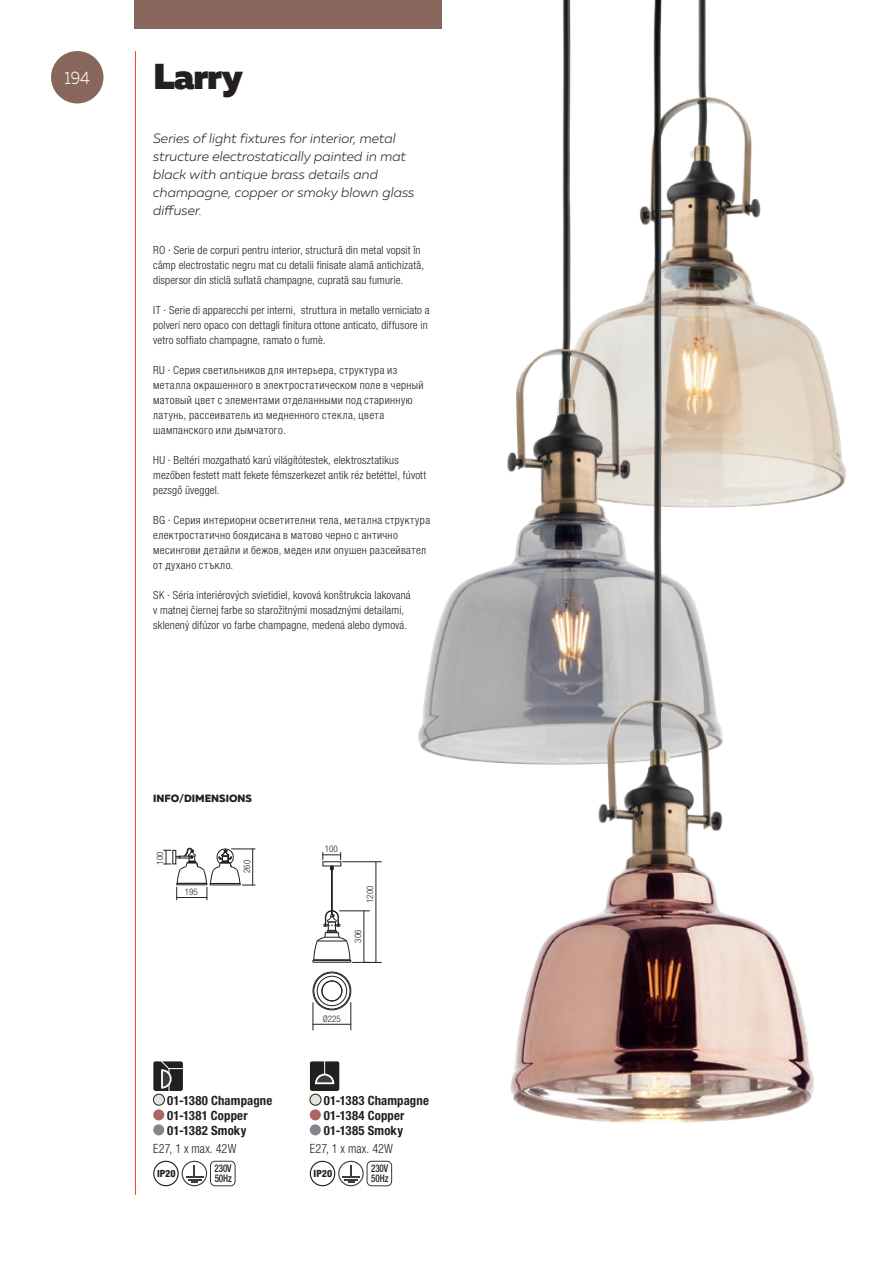
<style>
.page{position:relative;width:893px;height:1263px;background:#fff}
.page>*{position:absolute;margin:0;border:0;box-sizing:border-box;transform-origin:0 0}
.t1{font:900 36px "Muller";letter-spacing:-.03em;color:#231f20}
.t2{font:300 18px "Muller";color:#fff;scale:.85 1}
.t3{font:italic 300 13.5px/18px "Muller";color:#231f20}
.t4{font:700 condensed 12.75px/15px "Helvetica Neue LTW1 G";letter-spacing:.015em;color:#231f20}
.t5{font:300 condensed 12.75px "Helvetica Neue LTW1 G";letter-spacing:.015em;color:#231f20;scale:.95 1}
.t6{font:300 condensed 11.25px/15px "Helvetica Neue LTW1 G";letter-spacing:.02em;color:#231f20}
.t7{font:500 condensed 10.65px/9.4px "Helvetica Neue LTW1 G";letter-spacing:-.01em;color:#231f20;scale:.85 1}
.t8{font:800 10.5px "Muller";color:#231f20}
.t9{font:800 condensed 9.9px "Helvetica Neue LTW1 G";color:#231f20}
.t10{font:300 condensed 9px "Helvetica Neue LT Pro";color:#231f20}
</style>
<div class="page">
<svg style="left:164px;top:847px;width:91px;height:53px"></svg>
<div style="left:323px;top:861px;width:18px;height:5px;border:1px solid #231f20"></div>
<hr style="left:332px;top:870px;width:1px;height:41px;background:#231f20">
<hr style="left:331px;top:870px;width:1px;height:41px;background:#231f20">
<svg style="left:330px;top:866px;width:4px;height:4px"></svg>
<div style="left:322px;top:980px;width:20px;height:21px;border:1px solid #231f20;border-radius:50%"></div>
<div style="left:317px;top:976px;width:30px;height:30px;border:1px solid #231f20;border-radius:50%"></div>
<div style="left:314px;top:973px;width:36px;height:36px;border:1px solid #231f20;border-radius:50%"></div>
<div style="left:313px;top:972px;width:38px;height:38px;border:1px solid #231f20;border-radius:50%"></div>
<div style="left:322px;top:981px;width:20px;height:20px;border:1px solid #231f20;border-radius:50%"></div>
<svg style="left:351px;top:1003px;width:1px;height:27px"></svg>
<svg style="left:313px;top:1003px;width:1px;height:27px"></svg>
<hr style="left:313px;top:1024px;width:38px;height:1px;background:#231f20">
<svg style="left:323px;top:852px;width:18px;height:8px"></svg>
<hr style="left:343px;top:861px;width:39px;height:1px;background:#231f20">
<svg style="left:312px;top:910px;width:70px;height:53px"></svg>
<hr style="left:376px;top:862px;width:1px;height:100px;background:#231f20">
<svg style="left:310px;top:1061px;width:30px;height:30px"></svg>
<div style="left:310px;top:1094px;width:11px;height:11px;background:#e7e3db;border-radius:50%"></div>
<div style="left:310px;top:1094px;width:11px;height:11px;border:1px solid #231f20;border-radius:50%"></div>
<div style="left:310px;top:1109px;width:11px;height:11px;background:#ad6662;border-radius:50%"></div>
<div style="left:310px;top:1124px;width:11px;height:11px;background:#85858d;border-radius:50%"></div>
<svg style="left:310px;top:1161px;width:82px;height:25px"></svg>
<svg style="left:153px;top:1061px;width:30px;height:30px"></svg>
<div style="left:153px;top:1094px;width:11px;height:11px;background:#e7e3db;border-radius:50%"></div>
<div style="left:153px;top:1094px;width:12px;height:11px;border:1px solid #231f20;border-radius:50%"></div>
<div style="left:153px;top:1109px;width:11px;height:11px;background:#ad6662;border-radius:50%"></div>
<div style="left:153px;top:1124px;width:11px;height:11px;background:#85858d;border-radius:50%"></div>
<svg style="left:153px;top:1161px;width:83px;height:25px"></svg>
<img style="left:825px;top:362px;width:21px;height:133px">
<img style="left:400px;top:28px;width:85px;height:734px">
<img style="left:485px;top:0;width:340px;height:1123px">
<hr style="left:135px;top:51px;width:1px;height:1144px;background:#ef3e22">
<div style="left:51px;top:51px;width:52px;height:52px;background:#88665b;border-radius:50%"></div>
<div style="left:134px;top:0;width:308px;height:28px;background:#88665b"></div>
<h2 class="t2" style="left:64px;top:67px;width:32px">194</h2>
<h1 class="t1" style="left:153px;top:53px;width:91px">Larry</h1>
<p class="t3" style="left:153px;top:129px;width:263px">Series of light fixtures for interior, metal structure electrostatically painted in mat black with antique brass details and champagne, copper or smoky blown glass diffuser.</p>
<p class="t6" style="left:153px;top:242px;width:273px">RO · Serie de corpuri pentru interior, structură din metal vopsit în câmp electrostatic negru mat cu detalii finisate alamă antichizată, dispersor din sticlă suflată champagne, cuprată sau fumurie.</p>
<p class="t6" style="left:153px;top:302px;width:278px">IT · Serie di apparecchi per interni, struttura in metallo verniciato a polveri nero opaco con dettagli finitura ottone anticato, diffusore in vetro soffiato champagne, ramato o fumè.</p>
<p class="t6" style="left:153px;top:362px;width:272px">RU · Серия светильников для интерьера, структура из металла окрашенного в электростатическом поле в черный матовый цвет с элементами отделанными под старинную латунь, рассеиватель из медненного стекла, цвета шампанского или дымчатого.</p>
<p class="t6" style="left:153px;top:452px;width:274px">HU · Beltéri mozgatható karú világítótestek, elektrosztatikus mezőben festett matt fekete fémszerkezet antik réz betéttel, fúvott pezsgő üveggel.</p>
<p class="t6" style="left:153px;top:512px;width:278px">BG · Серия интериорни осветителни тела, метална структура електростатично боядисана в матово черно с антично месингови детайли и бежов, меден или опушен разсейвател от духано стъкло.</p>
<p class="t6" style="left:153px;top:587px;width:259px">SK · Séria interiérových svietidiel, kovová konštrukcia lakovaná v matnej čiernej farbe so starožitnými mosadznými detailami, sklenený difúzor vo farbe champagne, medená alebo dymová.</p>
<p class="t8" style="left:153px;top:791px;width:100px">INFO/DIMENSIONS</p>
<p class="t10" style="left:155px;top:864px;width:14px;rotate:-90deg">100</p>
<p class="t10" style="left:185px;top:887px;width:14px">195</p>
<p class="t10" style="left:242px;top:873px;width:14px;rotate:-90deg">260</p>
<p class="t4" style="left:167px;top:1092px;width:107px">01-1380 Champagne<br>01-1381 Copper<br>01-1382 Smoky</p>
<p class="t5" style="left:153px;top:1141px;width:89px">E27, 1 x max. 42W</p>
<p class="t9" style="left:157px;top:1167px;width:20px">IP20</p>
<p class="t7" style="left:215px;top:1164px;width:22px">230V<br>50Hz</p>
<p class="t10" style="left:325px;top:843px;width:14px">100</p>
<p class="t10" style="left:365px;top:903px;width:19px;rotate:-90deg">1200</p>
<p class="t10" style="left:353px;top:943px;width:14px;rotate:-90deg">306</p>
<p class="t10" style="left:323px;top:1013px;width:19px">Ø225</p>
<p class="t4" style="left:324px;top:1092px;width:107px">01-1383 Champagne<br>01-1384 Copper<br>01-1385 Smoky</p>
<p class="t5" style="left:310px;top:1141px;width:89px">E27, 1 x max. 42W</p>
<p class="t9" style="left:314px;top:1167px;width:20px">IP20</p>
<p class="t7" style="left:371px;top:1164px;width:22px">230V<br>50Hz</p>
</div>
